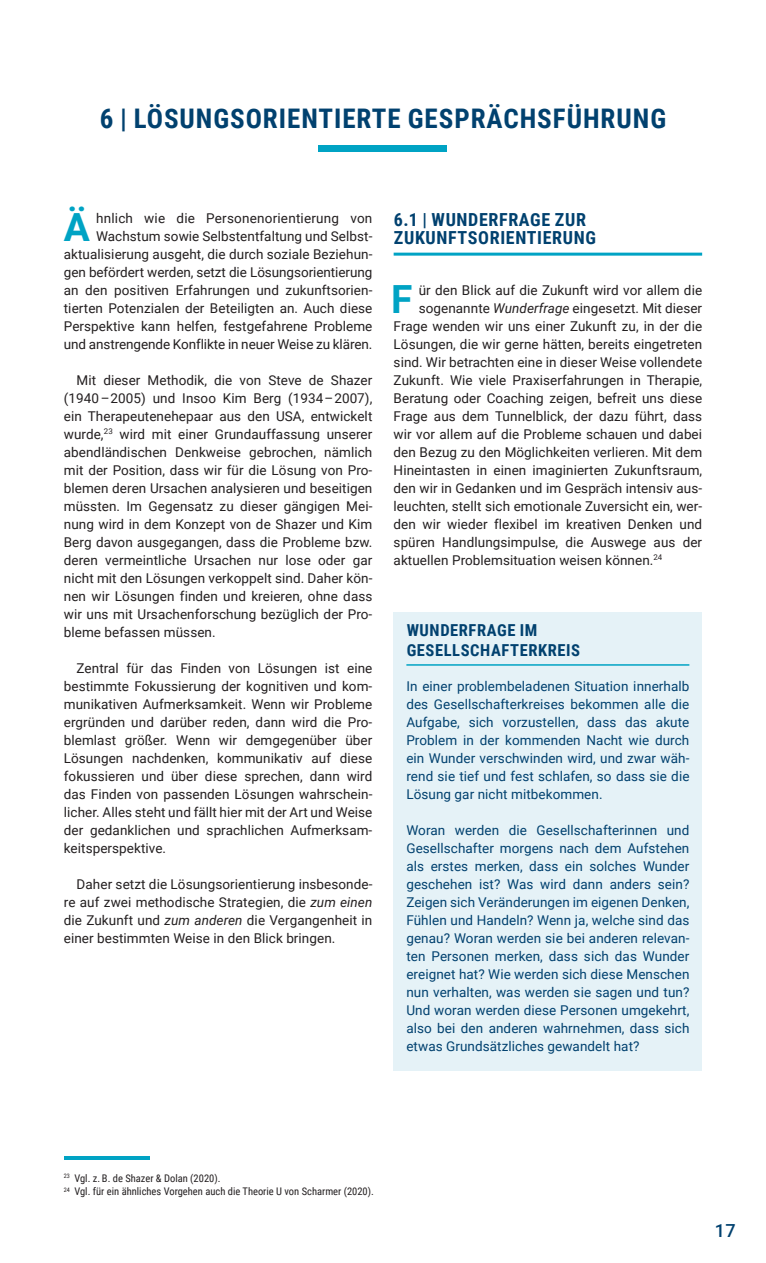
<style>
.page{position:relative;width:766px;height:1263px;background:#fff}
.page>*{position:absolute;margin:0;border:0;box-sizing:border-box;transform-origin:0 0}
.t1{font:700 38.85px "Roboto";color:#00a3c4}
.t2{font:700 27px "Roboto Condensed";letter-spacing:.035em;color:#01416f}
.t3{font:700 18px/18px "Roboto Condensed";letter-spacing:.035em;color:#01416f}
.t4{font:500 18px "Roboto";color:#01416f}
.t5{font:700 16.5px/19.5px "Roboto Condensed";letter-spacing:.035em;color:#01416f}
.t6{font:13.5px/18px "Roboto";letter-spacing:.005em;color:#231f20;text-align:justify}
.t7{font:13.5px/18px "Roboto";letter-spacing:.005em;color:#01416f;text-align:justify}
.t8{font:10.5px/13.5px "Roboto Condensed";color:#231f20}
.s1{font-style:italic}
</style>
<div class="page">
<div style="left:393px;top:612px;width:309px;height:459px;background:#e5f2f7"></div>
<div style="left:318px;top:145px;width:129px;height:7px;background:#00a3c4"></div>
<hr style="left:393px;top:253px;width:309px;height:3px;background:#00a3c4">
<hr style="left:406px;top:664px;width:283px;height:2px;background:#00a3c4">
<hr style="left:64px;top:1156px;width:85px;height:4px;background:#00a3c4">
<h2 class="t2" style="left:100px;top:99px;width:567px">6 | LÖSUNGSORIENTIERTE GESPRÄCHSFÜHRUNG</h2>
<h1 class="t1" style="left:64px;top:200px;width:28px">Ä</h1>
<p class="t6" style="left:64px;top:208px;width:310px;text-align:right">hnlich wie die Personenorientierung von Wachstum sowie Selbstentfaltung und Selbst&shy;aktualisierung ausgeht, die durch soziale Beziehun&shy;gen befördert werden, setzt die Lösungsorientierung an den positiven Erfahrungen und zukunftsorien&shy;tierten Potenzialen der Beteiligten an. Auch diese Perspektive kann helfen, festgefahrene Probleme und anstrengende Konflikte in neuer Weise zu klären.</p>
<p class="t6" style="left:64px;top:370px;width:310px;text-indent:13px">Mit dieser Methodik, die von Steve de Shazer (1940 –2005) und Insoo Kim Berg (1934–2007), ein Therapeutenehepaar aus den USA, entwickelt wurde,<sup>23</sup> wird mit einer Grundauffassung unserer abendländischen Denkweise gebrochen, nämlich mit der Position, dass wir für die Lösung von Pro&shy;blemen deren Ursachen analysieren und beseitigen müssten. Im Gegensatz zu dieser gängigen Mei&shy;nung wird in dem Konzept von de Shazer und Kim Berg davon ausgegangen, dass die Probleme bzw. deren vermeintliche Ursachen nur lose oder gar nicht mit den Lösungen verkoppelt sind. Daher kön&shy;nen wir Lösungen finden und kreieren, ohne dass wir uns mit Ursachenforschung bezüglich der Pro&shy;bleme befassen müssen.</p>
<p class="t6" style="left:64px;top:658px;width:310px;text-indent:13px">Zentral für das Finden von Lösungen ist eine bestimmte Fokussierung der kognitiven und kom&shy;munikativen Aufmerksamkeit. Wenn wir Probleme ergründen und darüber reden, dann wird die Pro&shy;blemlast größer. Wenn wir demgegenüber über Lösungen nachdenken, kommunikativ auf diese fokussieren und über diese sprechen, dann wird das Finden von passenden Lösungen wahrschein&shy;licher. Alles steht und fällt hier mit der Art und Weise der gedanklichen und sprachlichen Aufmerksam&shy;keitsperspektive.</p>
<p class="t6" style="left:64px;top:874px;width:310px;text-indent:13px">Daher setzt die Lösungsorientierung insbesonde&shy;re auf zwei methodische Strategien, die <span class="s1">zum einen </span>die Zukunft und <span class="s1">zum anderen</span> die Vergangenheit in einer bestimmten Weise in den Blick bringen.</p>
<h3 class="t3" style="left:394px;top:210px;width:203px">6.1 | WUNDERFRAGE ZUR<br>ZUKUNFTSORIENTIERUNG</h3>
<h1 class="t1" style="left:391px;top:272px;width:23px">F</h1>
<p class="t6" style="left:418px;top:281px;width:285px">ür den Blick auf die Zukunft wird vor allem die</p>
<p class="t6" style="left:418px;top:299px;width:285px">sogenannte <span class="s1">Wunderfrage</span> eingesetzt. Mit dieser</p>
<p class="t6" style="left:393px;top:317px;width:310px">Frage wenden wir uns einer Zukunft zu, in der die</p>
<p class="t6" style="left:393px;top:335px;width:310px">Lösungen, die wir gerne hätten, bereits eingetreten</p>
<p class="t6" style="left:393px;top:353px;width:310px">sind. Wir betrachten eine in dieser Weise vollendete</p>
<p class="t6" style="left:393px;top:371px;width:310px">Zukunft. Wie viele Praxiserfahrungen in Therapie,</p>
<p class="t6" style="left:393px;top:389px;width:310px">Beratung oder Coaching zeigen, befreit uns diese</p>
<p class="t6" style="left:393px;top:407px;width:310px">Frage aus dem Tunnelblick, der dazu führt, dass</p>
<p class="t6" style="left:393px;top:425px;width:310px">wir vor allem auf die Probleme schauen und dabei</p>
<p class="t6" style="left:393px;top:443px;width:310px">den Bezug zu den Möglichkeiten verlieren. Mit dem</p>
<p class="t6" style="left:393px;top:461px;width:310px">Hineintasten in einen imaginierten Zukunftsraum,</p>
<p class="t6" style="left:393px;top:479px;width:310px">den wir in Gedanken und im Gespräch intensiv aus-</p>
<p class="t6" style="left:393px;top:497px;width:310px">leuchten, stellt sich emotionale Zuversicht ein, wer-</p>
<p class="t6" style="left:393px;top:514px;width:310px">den wir wieder flexibel im kreativen Denken und</p>
<p class="t6" style="left:393px;top:532px;width:310px">spüren Handlungsimpulse, die Auswege aus der</p>
<p class="t6" style="left:393px;top:550px;width:270px">aktuellen Problemsituation weisen können.<sup>24</sup></p>
<p class="t5" style="left:406px;top:620px;width:175px">WUNDERFRAGE IM<br>GESELLSCHAFTERKREIS</p>
<p class="t7" style="left:406px;top:676px;width:284px">In einer problembeladenen Situation innerhalb des Gesellschafterkreises bekommen alle die Aufgabe, sich vorzustellen, dass das akute Problem in der kommenden Nacht wie durch ein Wunder verschwinden wird, und zwar wäh&shy;rend sie tief und fest schlafen, so dass sie die Lösung gar nicht mitbekommen.</p>
<p class="t7" style="left:406px;top:820px;width:284px">Woran werden die Gesellschafterinnen und Gesellschafter morgens nach dem Aufstehen als erstes merken, dass ein solches Wunder geschehen ist? Was wird dann anders sein?<br>Zeigen sich Veränderungen im eigenen Denken, Fühlen und Handeln? Wenn ja, welche sind das genau? Woran werden sie bei anderen relevan&shy;ten Personen merken, dass sich das Wunder ereignet hat? Wie werden sich diese Menschen nun verhalten, was werden sie sagen und tun?<br>Und woran werden diese Personen umgekehrt, also bei den anderen wahrnehmen, dass sich etwas Grundsätzliches gewandelt hat?</p>
<p class="t8" style="left:64px;top:1170px;width:311px"><sup>23</sup> Vgl. z. B. de Shazer &amp; Dolan (2020).<br><sup>24</sup> Vgl. für ein ähnliches Vorgehen auch die Theorie U von Scharmer (2020).</p>
<h3 class="t4" style="left:714px;top:1218px;width:23px">17</h3>
</div>
